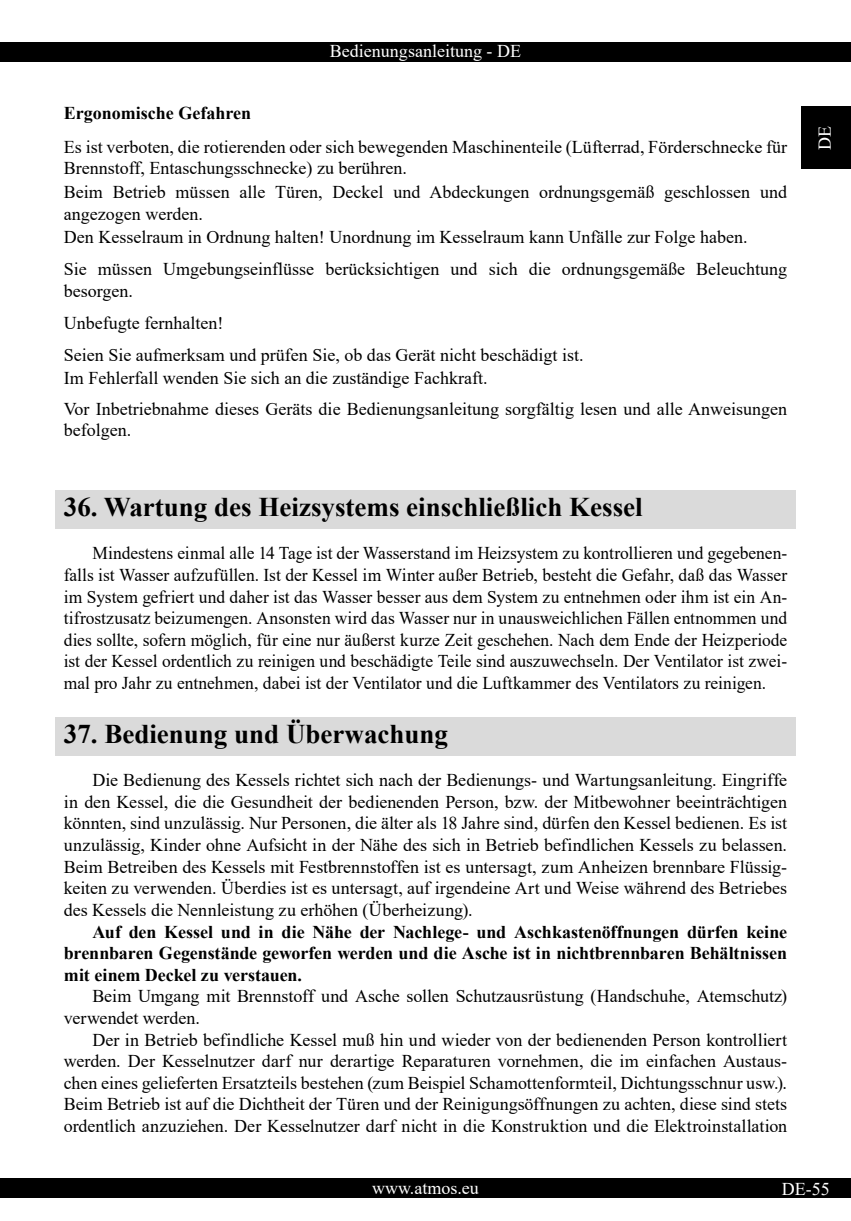
<style>
.page{position:relative;width:851px;height:1221px;background:#fff}
.page>*{position:absolute;margin:0;border:0;box-sizing:border-box;transform-origin:0 0}
.t1{font:700 27px "Times New Roman";color:#000}
.t2{font:18px/21.6px "Times New Roman";color:#000}
.t3{font:700 18px/21.6px "Times New Roman";color:#000;text-align:justify}
.t4{font:18px "Times New Roman";color:#fff}
</style>
<div class="page">
<div style="left:0;top:43px;width:850px;height:19px;background:#000"></div>
<div style="left:801px;top:106px;width:49px;height:63px;background:#000"></div>
<div style="left:0;top:1178px;width:850px;height:20px;background:#000"></div>
<div style="left:55px;top:716px;width:740px;height:39px;background:#dadada"></div>
<div style="left:55px;top:490px;width:740px;height:38px;background:#dadada"></div>
<p class="t4" style="left:330px;top:39px;width:192px">Bedienungsanleitung - DE</p>
<p class="t3" style="left:64px;top:101px;width:189px">Ergonomische Gefahren</p>
<p class="t2" style="left:64px;top:135px;width:724px">Es ist verboten, die rotierenden oder sich bewegenden Maschinenteile (Lüfterrad, Förderschnecke für<br>Brennstoff, Entaschungsschnecke) zu berühren.</p>
<p class="t2" style="left:64px;top:180px;width:724px">Beim Betrieb müssen alle Türen, Deckel und Abdeckungen ordnungsgemäß geschlossen und angezogen werden.</p>
<p class="t2" style="left:64px;top:221px;width:724px;line-height:31.8px">Den Kesselraum in Ordnung halten! Unordnung im Kesselraum kann Unfälle zur Folge haben.<br>Sie müssen Umgebungseinflüsse berücksichtigen und sich die ordnungsgemäße Beleuchtung</p>
<p class="t2" style="left:64px;top:274px;width:521px;line-height:31.8px">besorgen.<br>Unbefugte fernhalten!<br>Seien Sie aufmerksam und prüfen Sie, ob das Gerät nicht beschädigt ist.</p>
<p class="t2" style="left:64px;top:362px;width:724px;line-height:30.3px">Im Fehlerfall wenden Sie sich an die zuständige Fachkraft.<br>Vor Inbetriebnahme dieses Geräts die Bedienungsanleitung sorgfältig lesen und alle Anweisungen</p>
<p class="t2" style="left:64px;top:419px;width:69px">befolgen.</p>
<h1 class="t1" style="left:64px;top:487px;width:580px">36. Wartung des Heizsystems einschließlich Kessel</h1>
<p class="t2" style="left:64px;top:542px;width:724px;text-align:justify;text-indent:29px">Mindestens einmal alle 14 Tage ist der Wasserstand im Heizsystem zu kontrollieren und gegebenen&shy;falls ist Wasser aufzufüllen. Ist der Kessel im Winter außer Betrieb, besteht die Gefahr, daß das Wasser im System gefriert und daher ist das Wasser besser aus dem System zu entnehmen oder ihm ist ein An&shy;tifrostzusatz beizumengen. Ansonsten wird das Wasser nur in unausweichlichen Fällen entnommen und dies sollte, sofern möglich, für eine nur äußerst kurze Zeit geschehen. Nach dem Ende der Heizperiode ist der Kessel ordentlich zu reinigen und beschädigte Teile sind auszuwechseln. Der Ventilator ist zwei&shy;mal pro Jahr zu entnehmen, dabei ist der Ventilator und die Luftkammer des Ventilators zu reinigen.</p>
<h1 class="t1" style="left:64px;top:714px;width:386px">37. Bedienung und Überwachung</h1>
<p class="t2" style="left:64px;top:768px;width:724px;text-align:justify;text-indent:29px">Die Bedienung des Kessels richtet sich nach der Bedienungs- und Wartungsanleitung. Eingriffe in den Kessel, die die Gesundheit der bedienenden Person, bzw. der Mitbewohner beeinträchtigen könnten, sind unzulässig. Nur Personen, die älter als 18 Jahre sind, dürfen den Kessel bedienen. Es ist unzulässig, Kinder ohne Aufsicht in der Nähe des sich in Betrieb befindlichen Kessels zu belassen.<br>Beim Betreiben des Kessels mit Festbrennstoffen ist es untersagt, zum Anheizen brennbare Flüssig&shy;keiten zu verwenden. Überdies ist es untersagt, auf irgendeine Art und Weise während des Betriebes des Kessels die Nennleistung zu erhöhen (Überheizung).</p>
<p class="t3" style="left:64px;top:920px;width:724px;text-indent:29px">Auf den Kessel und in die Nähe der Nachlege- und Aschkastenöffnungen dürfen keine brennbaren Gegenstände geworfen werden und die Asche ist in nichtbrennbaren Behältnissen mit einem Deckel zu verstauen.</p>
<p class="t2" style="left:64px;top:984px;width:724px;text-indent:29px">Beim Umgang mit Brennstoff und Asche sollen Schutzausrüstung (Handschuhe, Atemschutz) verwendet werden.</p>
<p class="t2" style="left:64px;top:1028px;width:724px;text-align:justify;text-indent:29px">Der in Betrieb befindliche Kessel muß hin und wieder von der bedienenden Person kontrolliert werden. Der Kesselnutzer darf nur derartige Reparaturen vornehmen, die im einfachen Austaus&shy;chen eines gelieferten Ersatzteils bestehen (zum Beispiel Schamottenformteil, Dichtungsschnur usw.).<br>Beim Betrieb ist auf die Dichtheit der Türen und der Reinigungsöffnungen zu achten, diese sind stets ordentlich anzuziehen. Der Kesselnutzer darf nicht in die Konstruktion und die Elektroinstallation</p>
<p class="t4" style="left:811px;top:149px;width:25px;rotate:-90deg">DE</p>
<p class="t4" style="left:372px;top:1174px;width:108px">www.atmos.eu</p>
<p class="t4" style="left:781px;top:1175px;width:49px">DE-55</p>
</div>
